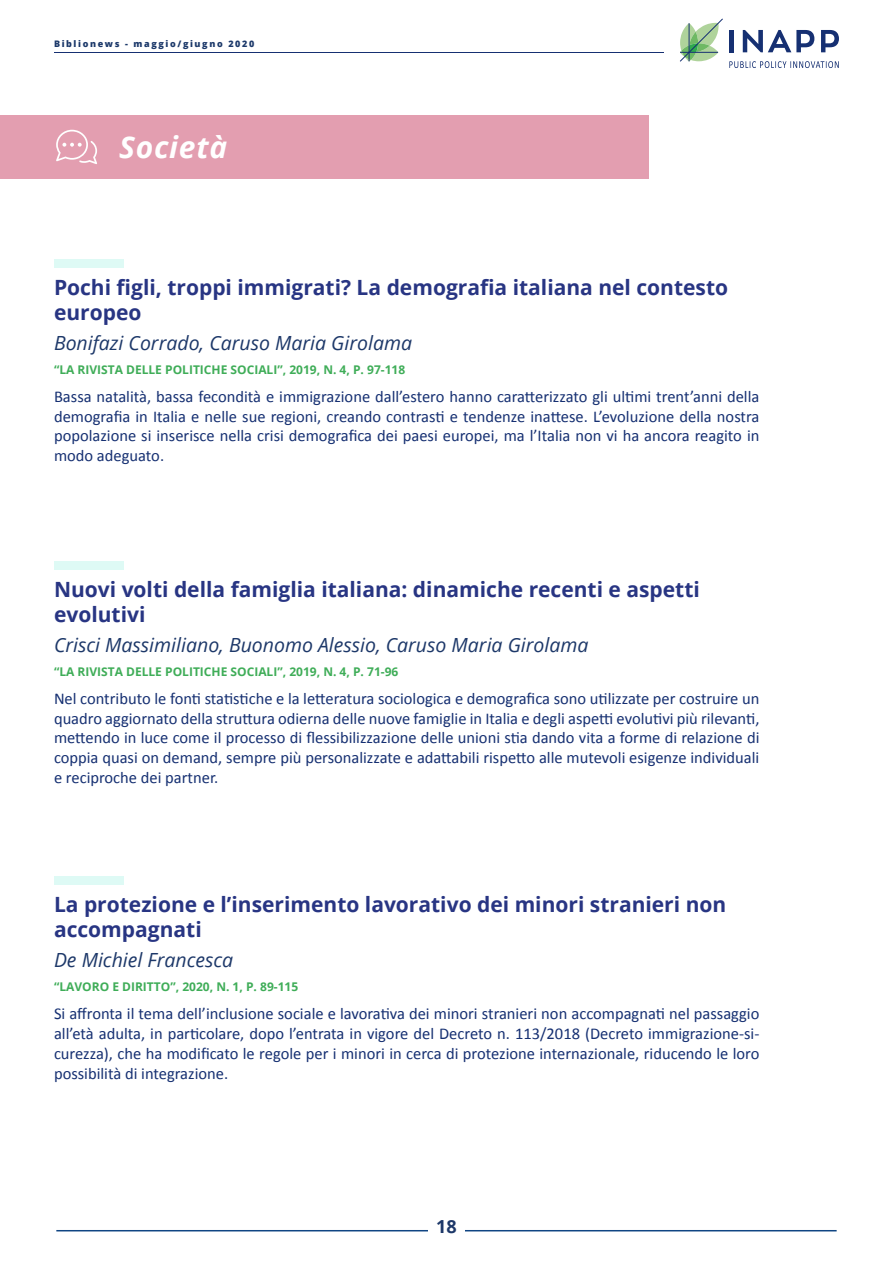
<style>
.page{position:relative;width:893px;height:1263px;background:#fff}
.page>*{position:absolute;margin:0;border:0;box-sizing:border-box;transform-origin:0 0}
.t1{font:italic 700 30px "Open Sans";letter-spacing:.025em;color:#fff}
.t2{font:700 21px/25.2px "Open Sans";color:#283583}
.t3{font:italic 19.5px "Open Sans";color:#1d3869}
.t4{font:700 18px "Open Sans";color:#1d3869}
.t5{font:16.5px/19.8px "Calibri";color:#163072;text-align:justify}
.t6{font:700 12px "Open Sans";color:#3fad58}
.t7{font:800 9px "Open Sans";letter-spacing:.18em;color:#1c396a}
</style>
<div class="page">
<hr style="left:56px;top:1230px;width:372px;height:1px;background:#104583">
<hr style="left:465px;top:1230px;width:372px;height:1px;background:#104583">
<svg style="left:680px;top:18px;width:43px;height:44px"></svg>
<hr style="left:680px;top:52px;width:38px;height:1px;background:#163072">
<hr style="left:689px;top:23px;width:1px;height:38px;background:#163072">
<svg style="left:729px;top:61px;width:110px;height:7px"></svg>
<div style="left:729px;top:30px;width:5px;height:22px;background:#163072"></div>
<svg style="left:821px;top:30px;width:18px;height:22px"></svg>
<svg style="left:743px;top:30px;width:71px;height:22px"></svg>
<hr style="left:54px;top:52px;width:609px;height:1px;background:#163072">
<div style="left:0;top:115px;width:649px;height:64px;background:#e39eb0"></div>
<div style="left:54px;top:259px;width:69px;height:9px;background:#defaf5"></div>
<div style="left:54px;top:561px;width:69px;height:9px;background:#defaf5"></div>
<div style="left:54px;top:877px;width:69px;height:8px;background:#defaf5"></div>
<svg style="left:56px;top:130px;width:41px;height:34px"></svg>
<p class="t7" style="left:54px;top:37px;width:202px">Biblionews - maggio/giugno 2020</p>
<h1 class="t1" style="left:119px;top:126px;width:110px">Società</h1>
<p class="t2" style="left:54px;top:274px;width:676px">Pochi figli, troppi immigrati? La demografia italiana nel contesto europeo</p>
<p class="t3" style="left:54px;top:329px;width:360px">Bonifazi Corrado, Caruso Maria Girolama</p>
<p class="t6" style="left:54px;top:361px;width:353px">“LA RIVISTA DELLE POLITICHE SOCIALI”, 2019, N. 4, P. 97-118</p>
<p class="t5" style="left:54px;top:387px;width:707px">Bassa natalità, bassa fecondità e immigrazione dall’estero hanno caratterizzato gli ultimi trent’anni della demografia in Italia e nelle sue regioni, creando contrasti e tendenze inattese. L’evoluzione della nostra popolazione si inserisce nella crisi demografica dei paesi europei, ma l’Italia non vi ha ancora reagito in modo adeguato.</p>
<p class="t2" style="left:54px;top:576px;width:647px">Nuovi volti della famiglia italiana: dinamiche recenti e aspetti evolutivi</p>
<p class="t3" style="left:54px;top:631px;width:536px">Crisci Massimiliano, Buonomo Alessio, Caruso Maria Girolama</p>
<p class="t6" style="left:54px;top:663px;width:346px">“LA RIVISTA DELLE POLITICHE SOCIALI”, 2019, N. 4, P. 71-96</p>
<p class="t5" style="left:54px;top:688px;width:707px">Nel contributo le fonti statistiche e la letteratura sociologica e demografica sono utilizzate per costruire un quadro aggiornato della struttura odierna delle nuove famiglie in Italia e degli aspetti evolutivi più rilevanti, mettendo in luce come il processo di flessibilizzazione delle unioni stia dando vita a forme di relazione di coppia quasi on demand, sempre più personalizzate e adattabili rispetto alle mutevoli esigenze individuali e reciproche dei partner.</p>
<p class="t2" style="left:54px;top:891px;width:674px">La protezione e l’inserimento lavorativo dei minori stranieri non accompagnati</p>
<p class="t3" style="left:54px;top:947px;width:181px">De Michiel Francesca</p>
<p class="t6" style="left:54px;top:978px;width:246px">“LAVORO E DIRITTO”, 2020, N. 1, P. 89-115</p>
<p class="t5" style="left:54px;top:1004px;width:707px">Si affronta il tema dell’inclusione sociale e lavorativa dei minori stranieri non accompagnati nel passaggio all’età adulta, in particolare, dopo l’entrata in vigore del Decreto n. 113/2018 (Decreto immigrazione-si&shy;curezza), che ha modificato le regole per i minori in cerca di protezione internazionale, riducendo le loro possibilità di integrazione.</p>
<p class="t4" style="left:436px;top:1214px;width:22px">18</p>
</div>
